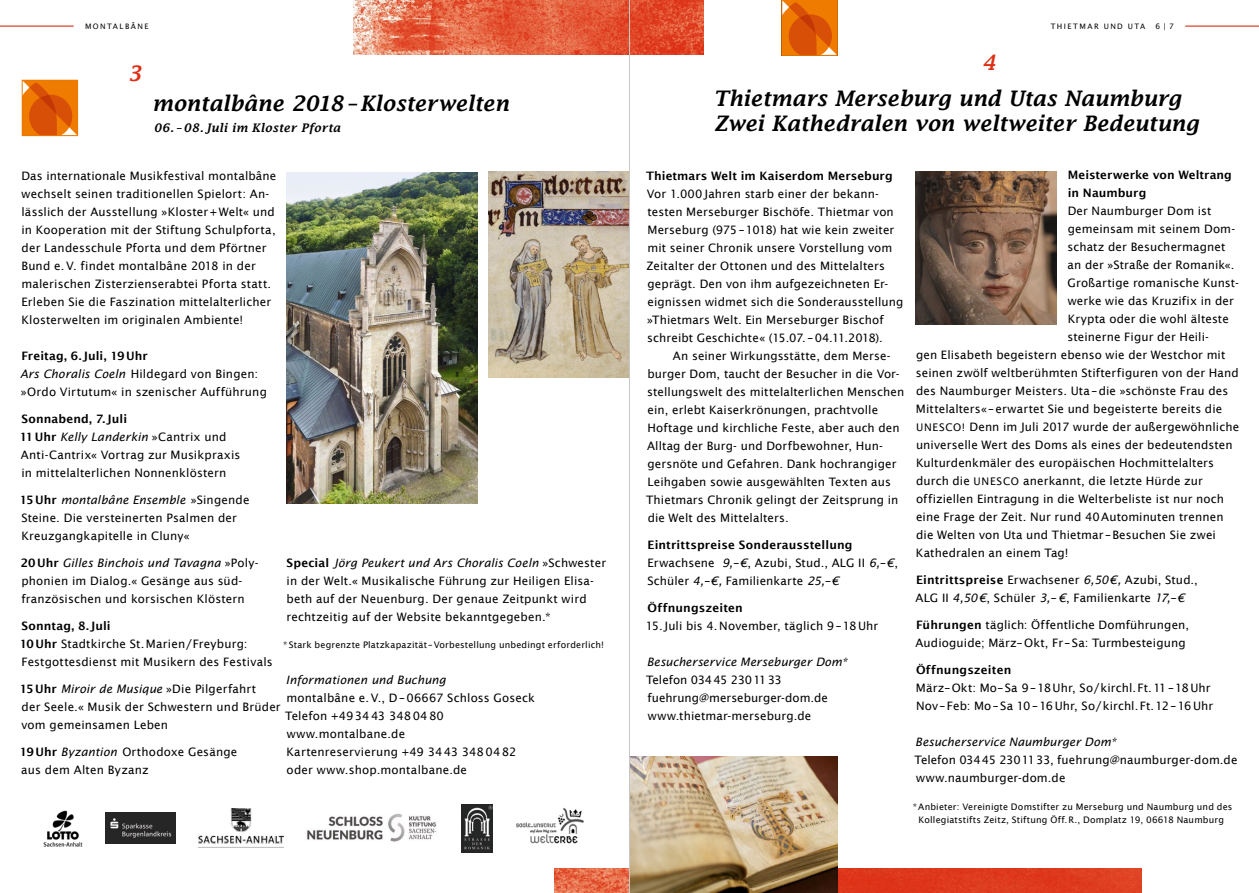
<style>
.page{position:relative;width:1259px;height:893px;background:#fff}
.page>*{position:absolute;margin:0;border:0;box-sizing:border-box;transform-origin:0 0}
.t1{font:italic 600 21px/25.5px "Lucida Fax";color:#000}
.t2{font:italic 600 21px "Lucida Fax";color:#dd3017}
.t3{font:11.7px/18px "Lucida Sans";letter-spacing:.01em;color:#000}
.t4{font:600 11.7px/18px "Lucida Sans";letter-spacing:.01em;color:#000}
.t5{font:italic 11.7px "Lucida Sans";letter-spacing:.005em;color:#000}
.t6{font:italic 600 11.7px "Lucida Fax";letter-spacing:.03em;color:#000}
.t7{font:9px/13.5px "Lucida Sans";letter-spacing:.02em;color:#000;text-align:center}
.t8{font:7.5px "Lucida Sans";letter-spacing:.195em;color:#000}
.s1{font-weight:600}
.s2{font-style:italic}
.s3{font-weight:400}
.s4{font-weight:400;font-style:italic}
.s5{font-style:normal}
.s6{font-size:10.5px}
</style>
<div class="page">
<svg style="left:24px;top:82px;width:52px;height:52px;background:#e2670a"></svg>
<div style="left:22px;top:80px;width:56px;height:56px;border:1px solid #ef7c00"></div>
<img style="left:554px;top:868px;width:587px;height:25px">
<svg style="left:783px;top:2px;width:52px;height:52px;background:#e2670b"></svg>
<div style="left:781px;top:0;width:56px;height:56px;border:1px solid #ef7c00"></div>
<img style="left:354px;top:0;width:349px;height:54px">
<hr style="left:1185px;top:26px;width:74px;height:1px;background:#dd3017">
<hr style="left:0;top:26px;width:74px;height:1px;background:#dd3017">
<img style="left:488px;top:171px;width:141px;height:207px">
<img style="left:916px;top:171px;width:141px;height:153px">
<img style="left:307px;top:813px;width:130px;height:29px">
<img style="left:106px;top:812px;width:69px;height:32px">
<img style="left:516px;top:808px;width:68px;height:36px">
<img style="left:461px;top:804px;width:31px;height:48px">
<img style="left:43px;top:810px;width:40px;height:37px">
<img style="left:199px;top:809px;width:85px;height:39px">
<img style="left:286px;top:172px;width:192px;height:332px">
<img style="left:630px;top:756px;width:208px;height:136px">
<img style="left:629px;top:892px;width:209px;height:1px">
<hr style="left:629px;top:0;width:1px;height:893px;background:#c5c6c6">
<p class="t8" style="left:85px;top:22px;width:64px">Mo ntalb Âne</p>
<p class="t8" style="left:1050px;top:22px;width:94px">Thie tm ar und U tA</p>
<p class="t8" style="left:1155px;top:22px;width:20px">6|7</p>
<h1 class="t2" style="left:128px;top:61px;width:15px">3</h1>
<h1 class="t1" style="left:152px;top:90px;width:358px">montalbâne 2018– Klosterwelten</h1>
<p class="t6" style="left:154px;top:121px;width:188px">06. –08. Juli im Kloster Pforta</p>
<p class="t3" style="left:21px;top:167px;width:257px">Das internationale Musikfestival montalbâne wechselt seinen traditionellen Spielort: An&shy;lässlich der Ausstellung »Kloster+ Welt« und in Kooperation mit der Stiftung Schulpforta, der Landesschule Pforta und dem Pförtner Bund e. V. findet montalbâne 2018 in der malerischen Zisterzienserabtei Pforta statt.<br>Erleben Sie die Faszination mittelalterlicher Klosterwelten im originalen Ambiente!</p>
<p class="t3" style="left:20px;top:347px;width:248px"><span class="s1">Freitag, 6. Juli, 19Uhr<br></span><span class="s2">Ars Choralis Coeln</span> H ildegard von Bingen: »Ordo Virtutum« in szenischer Aufführung</p>
<p class="t3" style="left:20px;top:410px;width:222px"><span class="s1">Sonnabend, 7. Juli<br>11Uhr</span> <span class="s2">Kelly Landerkin</span> »Cantrix und Anti-Cantrix« Vortrag zur Musikpraxis in mittelalterlichen Nonnenklöstern</p>
<p class="t3" style="left:20px;top:491px;width:231px"><span class="s1">15Uhr</span> <span class="s2">montalbâne Ensemble</span> »Singende<br>Steine. Die versteinerten Psalmen der<br>Kreuzgangkapitelle in Cluny«</p>
<p class="t3" style="left:21px;top:554px;width:239px"><span class="s1">20Uhr</span> <span class="s2">Gilles Binchois und Tavagna</span> »Poly&shy;phonien im Dialog.« Gesänge aus süd&shy;französischen und korsischen Klöstern</p>
<p class="t3" style="left:20px;top:617px;width:254px"><span class="s1">Sonntag, 8. Juli<br>10Uhr</span> Stadtkirche St.Marien/Freyburg:<br>Festgottesdienst mit Musikern des Festivals</p>
<p class="t3" style="left:20px;top:680px;width:262px"><span class="s1">15Uhr</span> <span class="s2">Miroir de Musique</span> »Die Pilgerfahrt<br>der Seele.« Musik der Schwestern und Brüder vom gemeinsamen Leben</p>
<p class="t3" style="left:20px;top:743px;width:219px"><span class="s1">19Uhr</span> <span class="s2">Byzantion</span> Orthodoxe Gesänge aus dem Alten Byzanz</p>
<p class="t3" style="left:286px;top:554px;width:321px"><span class="s1">Special</span> <span class="s2">Jörg Peukert und Ars Choralis Coeln</span> »Schwester in der Welt.« Musikalische Führung zur Heiligen Elisa&shy;beth auf der Neuenburg. Der genaue Zeitpunkt wird rechtzeitig auf der Website bekanntgegeben.*</p>
<p class="t7" style="left:283px;top:638px;width:322px">* Stark begrenzte Platzkapazität– Vorbestellung unbedingt erforderlich!</p>
<p class="t5" style="left:286px;top:673px;width:162px">Informationen und Buchung</p>
<p class="t3" style="left:285px;top:689px;width:251px">montalbâne e. V., D –06667 Schloss Goseck<br>Telefon +493443 3480480 www.montalbane.de<br>Kartenreservierung +49 3443 3480482 oder www.shop.montalbane.de</p>
<h1 class="t2" style="left:981px;top:51px;width:15px">4</h1>
<h1 class="t1" style="left:713px;top:85px;width:487px">Thietmars Merseburg und Utas Naumburg<br>Zwei Kathedralen von weltweiter Bedeutung</h1>
<p class="t4" style="left:646px;top:167px;width:248px">Thietmars Welt im Kaiserdom Merseburg</p>
<p class="t3" style="left:646px;top:185px;width:258px">Vor 1.000 Jahren starb einer der bekann&shy;testen Merseburger Bischöfe. Thietmar von Merseburg (975–1018) hat wie kein zweiter mit seiner Chronik unsere Vorstellung vom Zeitalter der Ottonen und des Mittelalters geprägt. Den von ihm aufgezeichneten Er&shy;eignissen widmet sich die Sonderausstellung »Thietmars Welt. Ein Merseburger Bischof schreibt Geschichte« (15.07. –04.11.2018).<br>A</p>
<p class="t3" style="left:646px;top:347px;width:260px;text-indent:35px">n seiner Wirkungsstätte, dem Merse&shy;burger Dom, taucht der Besucher in die Vor&shy;stellungswelt des mittelalterlichen Menschen ein, erlebt Kaiserkrönungen, prachtvolle Hoftage und kirchliche Feste, aber auch den Alltag der Burg- und Dorfbewohner, H un&shy;gersnöte und Gefahren. Dank hochrangiger Leihgaben sowie ausgewählten Texten aus Thietmars Chronik gelingt der Zeitsprung in die Welt des Mittelalters.</p>
<p class="t4" style="left:647px;top:536px;width:207px">Eintrittspreise Sonderausstellung<br><span class="s3">Erwachsene</span> <span class="s4">9,–€</span><span class="s3">, Azubi, Stud., ALG</span></p>
<p class="t5" style="left:858px;top:556px;width:41px"><span class="s5">II</span> 6,–€<span class="s5">,</span></p>
<p class="t3" style="left:647px;top:572px;width:193px">Schüler <span class="s2">4,–€,</span> Familienkarte <span class="s2">25,–€</span></p>
<p class="t4" style="left:647px;top:599px;width:97px">Öffnungszeiten</p>
<p class="t3" style="left:646px;top:617px;width:234px">15. Juli bis 4. November, täglich 9–18 Uhr</p>
<p class="t5" style="left:647px;top:655px;width:202px">Besucherservice Merseburger Dom*</p>
<p class="t3" style="left:646px;top:671px;width:183px">Telefon 03445 2301133 fuehrung@merseburger-dom.de www.thietmar-merseburg.de</p>
<p class="t4" style="left:1067px;top:166px;width:166px">Meisterwerke von Weltrang in Naumburg</p>
<p class="t3" style="left:1067px;top:202px;width:145px">Der Naumburger Dom ist</p>
<p class="t3" style="left:1067px;top:220px;width:169px">gemeinsam mit seinem Dom-</p>
<p class="t3" style="left:1067px;top:238px;width:159px">schatz der Besuchermagnet</p>
<p class="t3" style="left:1067px;top:256px;width:168px">an der »Straße der Romanik«.</p>
<p class="t3" style="left:1067px;top:274px;width:173px">Großartige romanische Kunst-</p>
<p class="t3" style="left:1068px;top:292px;width:168px">werke wie das Kruzifix in der</p>
<p class="t3" style="left:1067px;top:310px;width:163px">Krypta oder die wohl älteste</p>
<p class="t3" style="left:1067px;top:328px;width:143px">steinerne Figur der Heili-</p>
<p class="t3" style="left:916px;top:346px;width:311px">gen Elisabeth begeistern ebenso wie der Westchor mit</p>
<p class="t3" style="left:915px;top:364px;width:324px">seinen zwölf weltberühmten Stifterfiguren von der Hand</p>
<p class="t3" style="left:916px;top:382px;width:314px">des Naumburger Meisters. Uta–die »schönste Frau des</p>
<p class="t3" style="left:916px;top:400px;width:308px">Mittelalters«–erwartet Sie und begeisterte bereits die</p>
<p class="t3" style="left:916px;top:418px;width:325px"><span class="s6">UN ESCO!</span> Denn im Juli 2017 wurde der außergewöhnliche</p>
<p class="t3" style="left:916px;top:436px;width:318px">universelle Wert des Doms als eines der bedeutendsten</p>
<p class="t3" style="left:916px;top:454px;width:300px">Kulturdenkmäler des europäischen Hochmittelalters</p>
<p class="t3" style="left:916px;top:472px;width:288px">durch die <span class="s6">UN ESCO</span> anerkannt, die letzte H ürde zur</p>
<p class="t3" style="left:916px;top:490px;width:309px">offiziellen Eintragung in die Welterbeliste ist nur noch</p>
<p class="t3" style="left:916px;top:508px;width:309px">eine Frage der Zeit. N ur rund 40 Autominuten trennen</p>
<p class="t3" style="left:916px;top:526px;width:301px">die Welten von Uta und Thietmar–Besuchen Sie zwei</p>
<p class="t3" style="left:916px;top:544px;width:154px">Kathedralen an einem Tag!</p>
<p class="t3" style="left:915px;top:571px;width:284px"><span class="s1">Eintrittspreise</span> Erwachsener <span class="s2">6,50€,</span> Azubi, Stud.,<br>ALG</p>
<p class="t3" style="left:942px;top:589px;width:244px">II <span class="s2">4,50€</span>, Schüler <span class="s2">3,– €</span>, Familienkarte <span class="s2">17,–€</span></p>
<p class="t3" style="left:915px;top:616px;width:275px"><span class="s1">Führungen</span> täglich: Öffentliche Domführungen,<br>Audioguide; März–Okt, Fr– Sa: Turmbesteigung</p>
<p class="t4" style="left:916px;top:661px;width:97px">Öffnungszeiten</p>
<p class="t3" style="left:916px;top:679px;width:299px">März–Okt: Mo– Sa 9–18 Uhr, So/kirchl.Ft.11–18 Uhr<br>Nov–Feb: Mo– Sa 10–16 Uhr, So/kirchl.Ft.12–16 Uhr</p>
<p class="t5" style="left:915px;top:736px;width:202px">Besucherservice Naumburger Dom*</p>
<p class="t3" style="left:914px;top:751px;width:324px">Telefon 03445 2301133, fuehrung@naumburger-dom.de www.naumburger-dom.de</p>
<p class="t7" style="left:913px;top:799px;width:321px">* Anbieter: Vereinigte Domstifter zu Merseburg und Naumburg und des<br>Kollegiatstifts Zeitz, Stiftung Öff. R., Domplatz 19, 06618 Naumburg</p>
</div>
